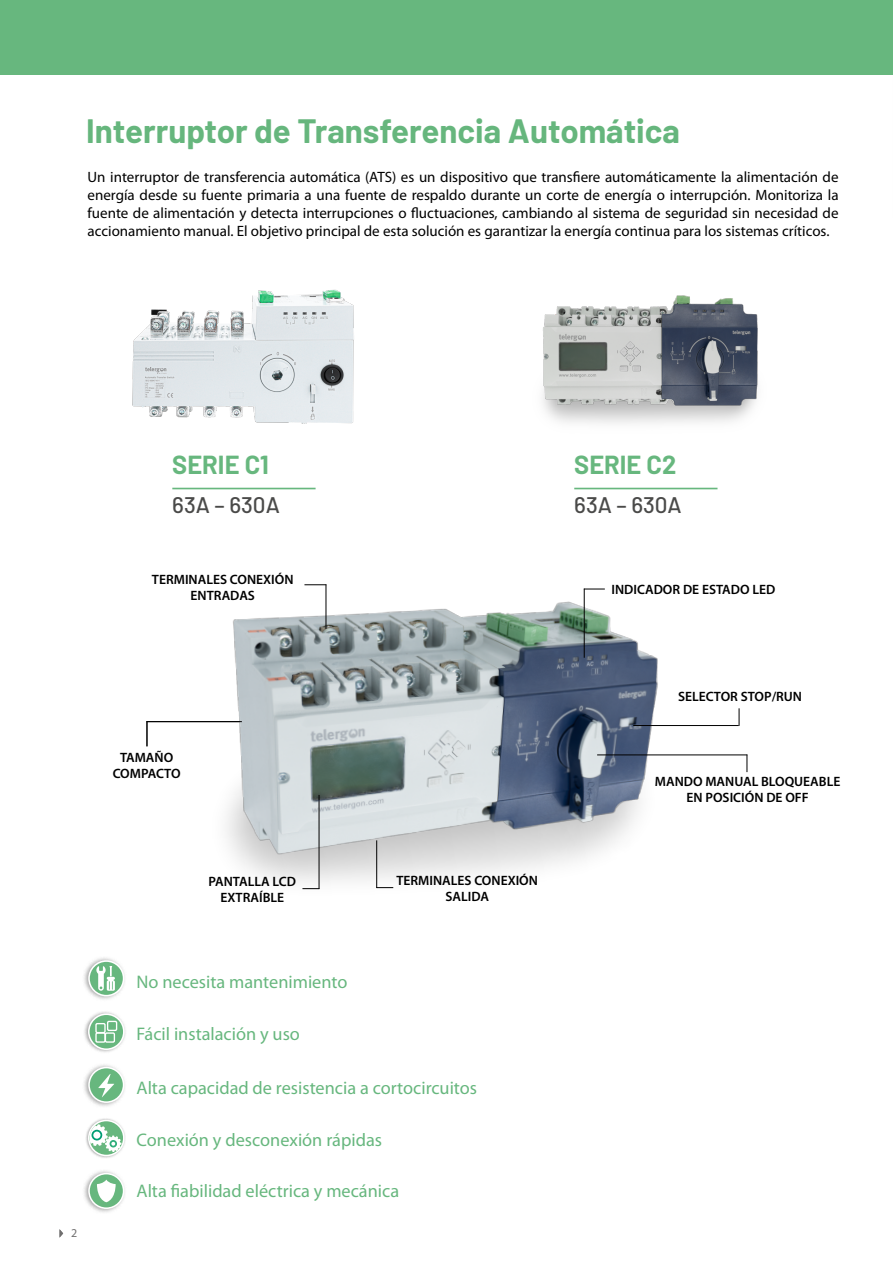
<style>
.page{position:relative;width:893px;height:1263px;background:#fff}
.page>*{position:absolute;margin:0;border:0;box-sizing:border-box;transform-origin:0 0}
.t1{font:700 33px "Barlow";color:#66b67d}
.t2{font:700 25.5px "Barlow";color:#67b77e}
.t3{font:500 22.5px "Barlow";color:#4a4a49}
.t4{font:18.3px "Myriad Pro";color:#67b77e}
.t5{font:15px/18px "Myriad Pro";color:#000;text-align:justify}
.t6{font:600 13.5px/16.4px "Myriad Pro";color:#000;text-align:center}
.t7{font:12px "Myriad Pro";color:#706f6f}
</style>
<div class="page">
<img style="left:165px;top:593px;width:554px;height:297px">
<svg style="left:847px;top:74px;width:46px;height:1px"></svg>
<img style="left:132px;top:289px;width:222px;height:135px">
<div style="left:81px;top:1168px;width:46px;height:46px;background:#000;opacity:.35"></div>
<svg style="left:88px;top:1173px;width:36px;height:36px"></svg>
<div style="left:90px;top:1174px;width:33px;height:33px;background:#67b77e;border-radius:50%"></div>
<svg style="left:97px;top:1180px;width:19px;height:22px"></svg>
<div style="left:81px;top:956px;width:46px;height:45px;background:#000;opacity:.35"></div>
<svg style="left:88px;top:960px;width:36px;height:36px"></svg>
<div style="left:90px;top:962px;width:33px;height:33px;background:#67b77e;border-radius:50%"></div>
<svg style="left:96px;top:966px;width:19px;height:25px"></svg>
<div style="left:84px;top:1117px;width:42px;height:41px;background:#000;opacity:.35"></div>
<svg style="left:88px;top:1120px;width:37px;height:36px"></svg>
<svg style="left:90px;top:1121px;width:33px;height:34px"></svg>
<svg style="left:90px;top:1124px;width:32px;height:28px"></svg>
<div style="left:110px;top:1140px;width:7px;height:7px;border:2px solid #2fae7a;border-radius:50%"></div>
<div style="left:81px;top:1062px;width:46px;height:46px;background:#000;opacity:.35"></div>
<svg style="left:88px;top:1067px;width:36px;height:36px"></svg>
<div style="left:90px;top:1068px;width:33px;height:33px;background:#67b77e;border-radius:50%"></div>
<svg style="left:98px;top:1074px;width:16px;height:23px"></svg>
<div style="left:83px;top:1010px;width:44px;height:43px;background:#000;opacity:.35"></div>
<svg style="left:88px;top:1013px;width:37px;height:37px"></svg>
<div style="left:90px;top:1015px;width:33px;height:33px;background:#67b77e;border-radius:50%"></div>
<svg style="left:95px;top:1032px;width:11px;height:11px"></svg>
<div style="left:97px;top:1034px;width:7px;height:7px;background:#67b77e"></div>
<svg style="left:95px;top:1023px;width:11px;height:10px"></svg>
<div style="left:97px;top:1024px;width:7px;height:8px;background:#67b77e"></div>
<svg style="left:105px;top:1032px;width:10px;height:11px"></svg>
<div style="left:106px;top:1034px;width:8px;height:7px;background:#67b77e"></div>
<div style="left:107px;top:1021px;width:10px;height:10px;background:#fff;border-radius:2px"></div>
<div style="left:108px;top:1022px;width:8px;height:8px;background:#67b77e"></div>
<hr style="left:147px;top:721px;width:95px;height:1px;background:#000">
<svg style="left:302px;top:888px;width:17px;height:1px"></svg>
<hr style="left:319px;top:795px;width:1px;height:94px;background:#000">
<svg style="left:377px;top:887px;width:16px;height:1px"></svg>
<hr style="left:376px;top:840px;width:1px;height:48px;background:#000">
<hr style="left:597px;top:754px;width:150px;height:1px;background:#000">
<hr style="left:633px;top:725px;width:106px;height:1px;background:#000">
<svg style="left:747px;top:754px;width:1px;height:18px"></svg>
<svg style="left:739px;top:708px;width:1px;height:18px"></svg>
<svg style="left:147px;top:722px;width:1px;height:24px"></svg>
<svg style="left:304px;top:584px;width:22px;height:1px"></svg>
<hr style="left:326px;top:584px;width:1px;height:45px;background:#000">
<svg style="left:585px;top:589px;width:20px;height:1px"></svg>
<hr style="left:584px;top:589px;width:1px;height:69px;background:#000">
<img style="left:543px;top:295px;width:215px;height:129px">
<svg style="left:60px;top:1230px;width:3px;height:7px"></svg>
<hr style="left:172px;top:488px;width:144px;height:1px;background:#67b77e">
<hr style="left:574px;top:488px;width:143px;height:1px;background:#67b77e">
<div style="left:0;top:0;width:893px;height:74px;background:#67b77e"></div>
<h1 class="t1" style="left:86px;top:110px;width:595px">Interruptor de Transferencia Automática</h1>
<p class="t5" style="left:88px;top:168px;width:752px">Un interruptor de transferencia automática (ATS) es un dispositivo que transfiere automáticamente la alimentación de energía desde su fuente primaria a una fuente de respaldo durante un corte de energía o interrupción. Monitoriza la fuente de alimentación y detecta interrupciones o fluctuaciones, cambiando al sistema de seguridad sin necesidad de accionamiento manual. El objetivo principal de esta solución es garantizar la energía continua para los sistemas críticos.</p>
<h2 class="t2" style="left:172px;top:448px;width:98px">SERIE C1</h2>
<h3 class="t3" style="left:172px;top:489px;width:109px">63A – 630A</h3>
<p class="t6" style="left:152px;top:570px;width:143px">TERMINALES CONEXIÓN<br>ENTRADAS</p>
<p class="t6" style="left:113px;top:748px;width:69px">TAMAÑO<br>COMPACTO</p>
<p class="t7" style="left:71px;top:1226px;width:8px">2</p>
<p class="t6" style="left:209px;top:873px;width:89px">PANTALLA LCD<br>EXTRAÍBLE</p>
<p class="t4" style="left:136px;top:971px;width:212px">No necesita mantenimiento</p>
<p class="t4" style="left:136px;top:1024px;width:165px">Fácil instalación y uso</p>
<p class="t6" style="left:396px;top:872px;width:143px">TERMINALES CONEXIÓN<br>SALIDA</p>
<p class="t4" style="left:136px;top:1078px;width:342px">Alta capacidad de resistencia a cortocircuitos</p>
<p class="t4" style="left:136px;top:1130px;width:247px">Conexión y desconexión rápidas</p>
<p class="t4" style="left:136px;top:1180px;width:264px">Alta fiabilidad eléctrica y mecánica</p>
<h2 class="t2" style="left:574px;top:448px;width:104px">SERIE C2</h2>
<h3 class="t3" style="left:574px;top:489px;width:109px">63A – 630A</h3>
<p class="t6" style="left:611px;top:581px;width:166px">INDICADOR DE ESTADO LED</p>
<p class="t6" style="left:678px;top:687px;width:126px">SELECTOR STOP/RUN</p>
<p class="t6" style="left:655px;top:773px;width:187px">MANDO MANUAL BLOQUEABLE<br>EN POSICIÓN DE OFF</p>
</div>
